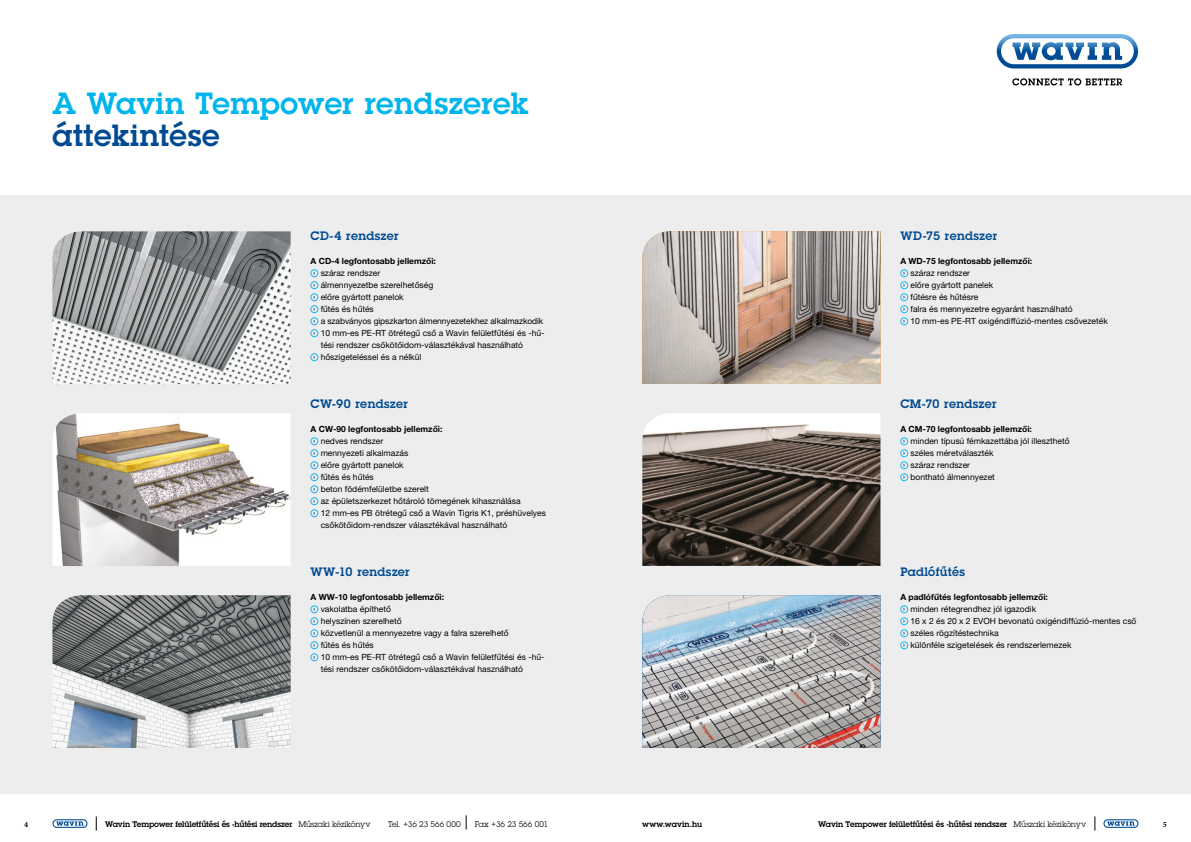
<style>
.page{position:relative;width:1191px;height:842px;background:#fff}
.page>*{position:absolute;margin:0;border:0;box-sizing:border-box;transform-origin:0 0}
.t1{font:600 30px "Lubalin Graphfor Wavin";letter-spacing:.015em;color:#00b5ec}
.t2{font:600 30px "Lubalin Graphfor Wavin";letter-spacing:.015em;color:#004a93}
.t3{font:600 12px "Lubalin Graphfor Wavin";letter-spacing:.03em;color:#004a93}
.t4{font:8.5px/12px "Helvetica Neue LT Pro";color:#000}
.t5{font:700 8.5px "Helvetica Neue LT Pro";color:#000}
.t6{font:600 8px "Lubalin Graphfor Wavin";letter-spacing:-.01em;color:#000}
.t7{font:8px "Lubalin Graphfor Wavin";letter-spacing:-.015em;color:#000}
.t8{font:600 8px "Lubalin Graphfor Wavin";letter-spacing:.01em;color:#000}
.t9{font:700 8px "Minion Pro";color:#000}
.s1{font-weight:400}
</style>
<div class="page">
<svg style="left:996px;top:34px;width:142px;height:35px"></svg>
<svg style="left:1012px;top:78px;width:110px;height:7px"></svg>
<div style="left:52px;top:819px;width:35px;height:9px;border:1px solid #004a93;border-radius:4px"></div>
<svg style="left:56px;top:821px;width:28px;height:5px"></svg>
<div style="left:1103px;top:819px;width:35px;height:9px;border:1px solid #004a93;border-radius:4px"></div>
<svg style="left:1107px;top:821px;width:27px;height:5px"></svg>
<svg style="left:96px;top:816px;width:1px;height:15px"></svg>
<svg style="left:1094px;top:816px;width:1px;height:15px"></svg>
<svg style="left:466px;top:815px;width:1px;height:14px"></svg>
<div style="left:0;top:195px;width:1191px;height:598px;background:#ededed"></div>
<img style="left:52px;top:231px;width:239px;height:153px">
<img style="left:642px;top:231px;width:238px;height:153px">
<img style="left:52px;top:595px;width:239px;height:153px">
<img style="left:53px;top:413px;width:238px;height:153px">
<img style="left:642px;top:413px;width:238px;height:153px">
<img style="left:642px;top:595px;width:238px;height:153px">
<div style="left:310px;top:269px;width:8px;height:8px;border:1px solid #0bbbef;border-radius:50%"></div>
<div style="left:310px;top:281px;width:8px;height:8px;border:1px solid #0bbbef;border-radius:50%"></div>
<div style="left:310px;top:293px;width:8px;height:8px;border:1px solid #0bbbef;border-radius:50%"></div>
<div style="left:310px;top:305px;width:8px;height:8px;border:1px solid #0bbbef;border-radius:50%"></div>
<div style="left:310px;top:317px;width:8px;height:8px;border:1px solid #0bbbef;border-radius:50%"></div>
<div style="left:310px;top:329px;width:8px;height:8px;border:1px solid #0bbbef;border-radius:50%"></div>
<div style="left:310px;top:353px;width:8px;height:8px;border:1px solid #0bbbef;border-radius:50%"></div>
<div style="left:310px;top:437px;width:8px;height:8px;border:1px solid #0bbbef;border-radius:50%"></div>
<div style="left:310px;top:449px;width:8px;height:8px;border:1px solid #0bbbef;border-radius:50%"></div>
<div style="left:310px;top:461px;width:8px;height:8px;border:1px solid #0bbbef;border-radius:50%"></div>
<div style="left:310px;top:473px;width:8px;height:8px;border:1px solid #0bbbef;border-radius:50%"></div>
<div style="left:310px;top:485px;width:8px;height:8px;border:1px solid #0bbbef;border-radius:50%"></div>
<div style="left:310px;top:497px;width:8px;height:8px;border:1px solid #0bbbef;border-radius:50%"></div>
<div style="left:310px;top:509px;width:8px;height:8px;border:1px solid #0bbbef;border-radius:50%"></div>
<div style="left:310px;top:605px;width:8px;height:8px;border:1px solid #0bbbef;border-radius:50%"></div>
<div style="left:310px;top:617px;width:8px;height:8px;border:1px solid #0bbbef;border-radius:50%"></div>
<div style="left:310px;top:629px;width:8px;height:8px;border:1px solid #0bbbef;border-radius:50%"></div>
<div style="left:310px;top:641px;width:8px;height:8px;border:1px solid #0bbbef;border-radius:50%"></div>
<div style="left:310px;top:653px;width:8px;height:8px;border:1px solid #0bbbef;border-radius:50%"></div>
<div style="left:900px;top:269px;width:8px;height:8px;border:1px solid #0bbbef;border-radius:50%"></div>
<div style="left:900px;top:281px;width:8px;height:8px;border:1px solid #0bbbef;border-radius:50%"></div>
<div style="left:900px;top:293px;width:8px;height:8px;border:1px solid #0bbbef;border-radius:50%"></div>
<div style="left:900px;top:305px;width:8px;height:8px;border:1px solid #0bbbef;border-radius:50%"></div>
<div style="left:900px;top:317px;width:8px;height:8px;border:1px solid #0bbbef;border-radius:50%"></div>
<div style="left:900px;top:437px;width:8px;height:8px;border:1px solid #0bbbef;border-radius:50%"></div>
<div style="left:900px;top:449px;width:8px;height:8px;border:1px solid #0bbbef;border-radius:50%"></div>
<div style="left:900px;top:461px;width:8px;height:8px;border:1px solid #0bbbef;border-radius:50%"></div>
<div style="left:900px;top:473px;width:8px;height:8px;border:1px solid #0bbbef;border-radius:50%"></div>
<div style="left:900px;top:605px;width:8px;height:8px;border:1px solid #0bbbef;border-radius:50%"></div>
<div style="left:900px;top:617px;width:8px;height:8px;border:1px solid #0bbbef;border-radius:50%"></div>
<div style="left:900px;top:629px;width:8px;height:8px;border:1px solid #0bbbef;border-radius:50%"></div>
<div style="left:900px;top:641px;width:8px;height:8px;border:1px solid #0bbbef;border-radius:50%"></div>
<h1 class="t1" style="left:52px;top:83px;width:478px">A Wavin Tempower rendszerek</h1>
<h1 class="t2" style="left:52px;top:115px;width:169px">áttekintése</h1>
<h2 class="t3" style="left:310px;top:228px;width:90px">CD-4 rendszer</h2>
<p class="t5" style="left:310px;top:256px;width:127px">A CD-4 legfontosabb jellemzői:</p>
<p class="t4" style="left:321px;top:267px;width:225px">száraz rendszer<br>álmennyezetbe szerelhetőség<br>előre gyártott panelok<br>fűtés és hűtés<br>a szabványos gipszkarton álmennyezetekhez alkalmazkodik 10 mm-es PE-RT ötrétegű cső a Wavin felületfűtési és -hű&shy;tési rendszer csőkötőidom-választékával használható hőszigeteléssel és a nélkül</p>
<h2 class="t3" style="left:310px;top:396px;width:99px">CW-90 rendszer</h2>
<p class="t5" style="left:310px;top:424px;width:133px">A CW-90 legfontosabb jellemzői:</p>
<p class="t4" style="left:321px;top:435px;width:227px">nedves rendszer<br>mennyezeti alkalmazás<br>előre gyártott panelok<br>fűtés és hűtés<br>beton födémfelületbe szerelt<br>az épületszerkezet hőtároló tömegének kihasználása<br>12 mm-es PB ötrétegű cső a Wavin Tigris K1, préshüvelyes csőkötőidom-rendszer választékával használható</p>
<h2 class="t3" style="left:310px;top:564px;width:101px">WW-10 rendszer</h2>
<p class="t5" style="left:310px;top:592px;width:135px">A WW-10 legfontosabb jellemzői:</p>
<p class="t4" style="left:321px;top:603px;width:225px">vakolatba építhető<br>helyszínen szerelhető<br>közvetlenül a mennyezetre vagy a falra szerelhető<br>fűtés és hűtés<br>10 mm-es PE-RT ötrétegű cső a Wavin felületfűtési és -hű&shy;tési rendszer csőkötőidom-választékával használható</p>
<h2 class="t3" style="left:900px;top:228px;width:98px">WD-75 rendszer</h2>
<p class="t5" style="left:900px;top:256px;width:133px">A WD-75 legfontosabb jellemzői:</p>
<p class="t4" style="left:910px;top:267px;width:199px">száraz rendszer<br>előre gyártott panelek<br>fűtésre és hűtésre<br>falra és mennyezetre egyaránt használható<br>10 mm-es PE-RT oxigéndiffúzió-mentes csővezeték</p>
<h2 class="t3" style="left:900px;top:396px;width:98px">CM-70 rendszer</h2>
<p class="t5" style="left:900px;top:424px;width:133px">A CM-70 legfontosabb jellemzői:</p>
<p class="t4" style="left:910px;top:435px;width:161px">minden típusú fémkazettába jól illeszthető széles méretválaszték<br>száraz rendszer<br>bontható álmennyezet</p>
<h2 class="t3" style="left:900px;top:564px;width:66px">Padlófűtés</h2>
<p class="t5" style="left:900px;top:592px;width:149px">A padlófűtés legfontosabb jellemzői:</p>
<p class="t4" style="left:910px;top:603px;width:227px">minden rétegrendhez jól igazodik<br>16 x 2 és 20 x 2 EVOH bevonatú oxigéndiffúzió-mentes cső széles rögzítéstechnika<br>különféle szigetelések és rendszerlemezek</p>
<p class="t9" style="left:24px;top:818px;width:5px">4</p>
<p class="t6" style="left:105px;top:818px;width:267px">Wavin Tempower felületfűtési és -hűtési rendszer <span class="s1">Műszaki kézikönyv</span></p>
<p class="t7" style="left:388px;top:818px;width:74px">Tel. +36 23 566 000</p>
<p class="t7" style="left:475px;top:818px;width:75px">Fax +36 23 566 001</p>
<p class="t8" style="left:642px;top:818px;width:62px">www.wavin.hu</p>
<p class="t6" style="left:818px;top:818px;width:270px">Wavin Tempower felületfűtési és -hűtési rendszer <span class="s1">Műszaki kézikönyv</span></p>
<p class="t9" style="left:1162px;top:818px;width:5px">5</p>
</div>
